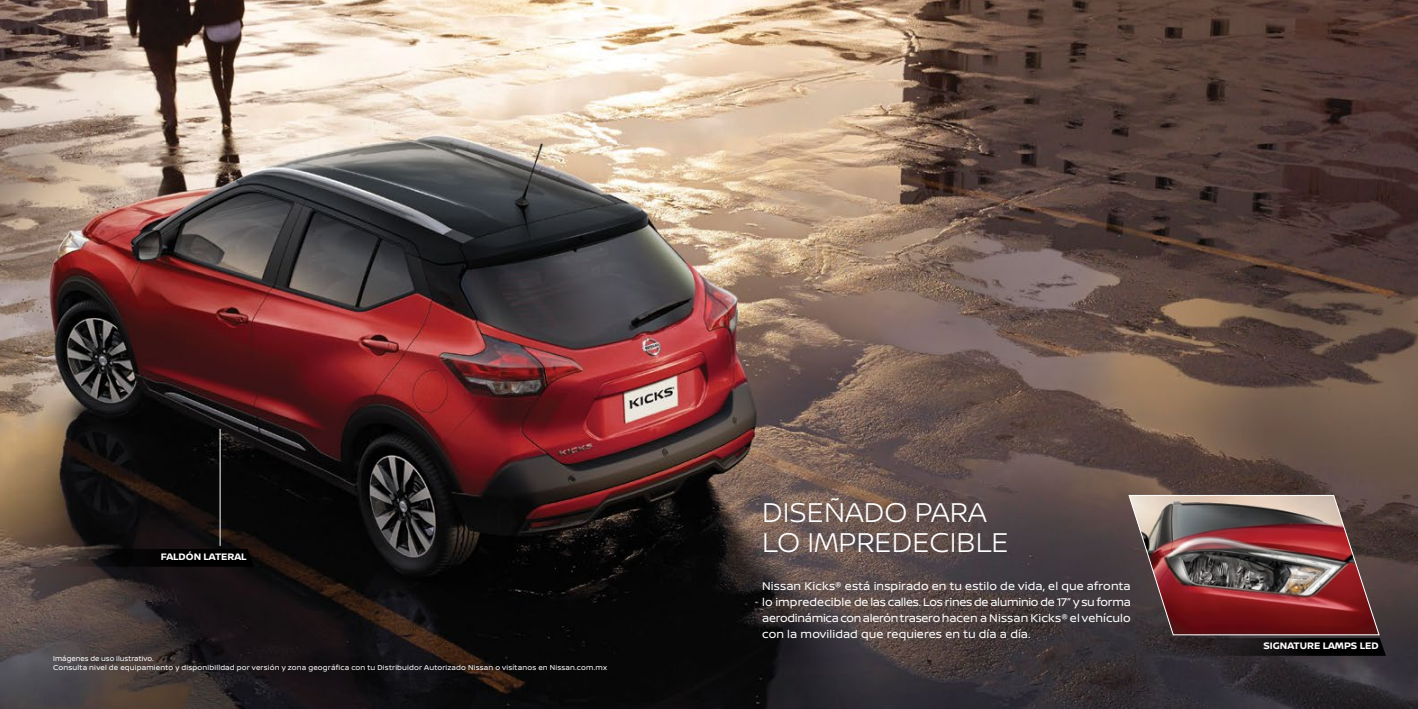
<style>
.page{position:relative;width:1418px;height:709px;background:#fff}
.page>*{position:absolute;margin:0;border:0;box-sizing:border-box;transform-origin:0 0}
.t1{font:300 28.88px/30px "Nissan Brand";color:#fff}
.t2{font:11.88px/16.2px "Nissan Brand";letter-spacing:.005em;color:#fff;text-align:justify}
.t3{font:700 10px "Nissan Brand";color:#fff}
.t4{font:7.5px/8.1px "Nissan Brand";letter-spacing:.02em;color:#fff}
</style>
<div class="page">
<img style="left:0;top:0;width:1417px;height:709px">
<img style="left:1114px;top:495px;width:271px;height:161px">
<hr style="left:220px;top:429px;width:1px;height:117px;background:#fff">
<svg style="left:0;top:549px;width:254px;height:17px"></svg>
<p class="t3" style="left:161px;top:550px;width:87px">FALDÓN LATERAL</p>
<p class="t4" style="left:53px;top:654px;width:555px">Imágenes de uso ilustrativo.<br>Consulta nivel de equipamiento y disponibilidad por versión y zona geográfica con tu Distribuidor Autorizado Nissan o visítanos en Nissan.com.mx</p>
<h1 class="t1" style="left:762px;top:496px;width:248px">DISEÑADO PARA<br>LO IMPREDECIBLE</h1>
<p class="t2" style="left:762px;top:577px;width:370px">Nissan Kicks® está inspirado en tu estilo de vida, el que afronta lo impredecible de las calles. Los rines de aluminio de 17” y su forma aerodinámica con alerón trasero hacen a Nissan Kicks® el vehículo con la movilidad que requieres en tu día a día.</p>
<p class="t3" style="left:1263px;top:639px;width:117px">SIGNATURE LAMPS LED</p>
</div>
